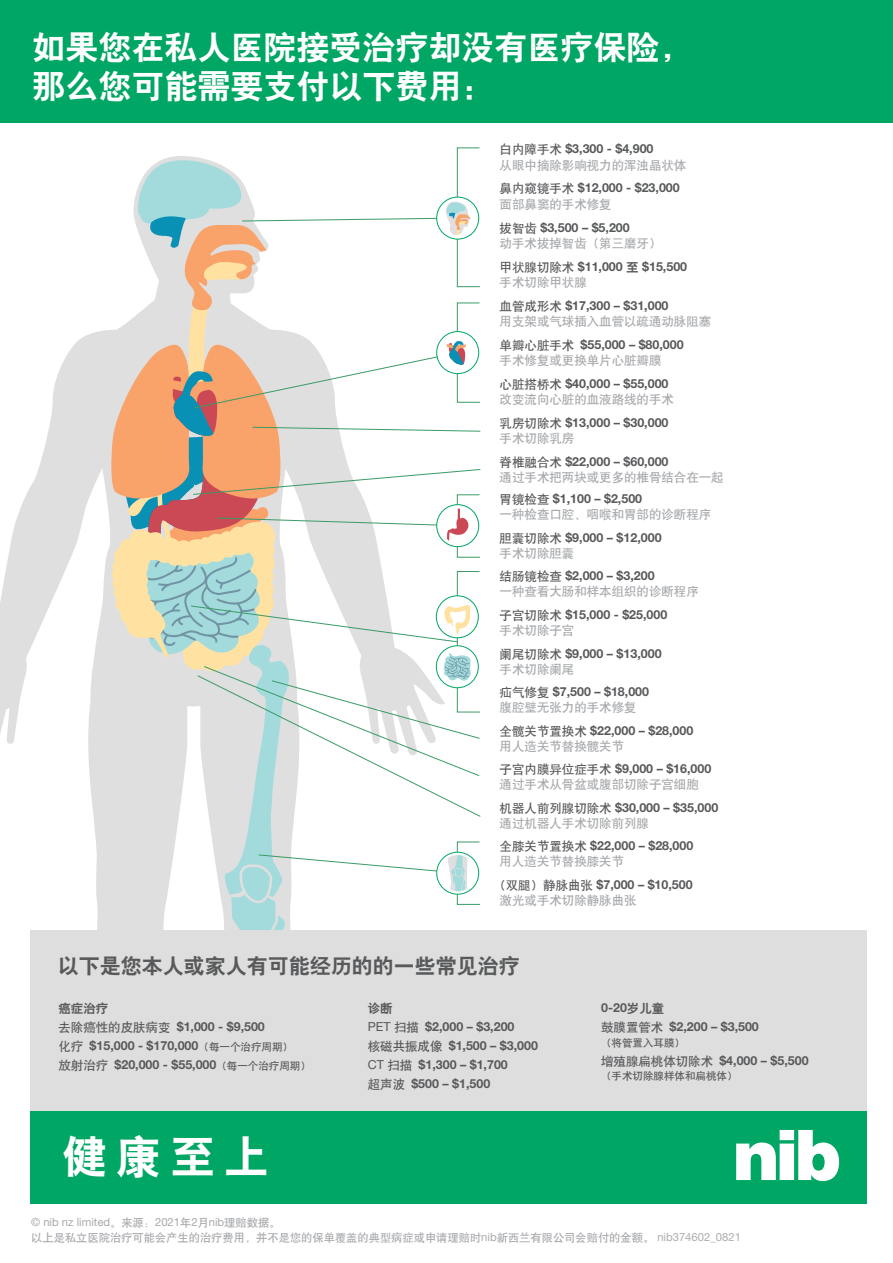
<style>
.page{position:relative;width:893px;height:1263px;background:#fff}
.page>*{position:absolute;margin:0;border:0;box-sizing:border-box;transform-origin:0 0}
.t1{font:45px "H Yb 2 gj";color:#fff}
.t2{font:33px/39px "H Yb 2 gj";color:#fff}
.t3{font:21px "H Yb 2 gj";color:#58595b}
.t4{font:700 12.45px/15px "Helvetica Neue";color:#58595b}
.t5{font:12.45px/15.3px "H Yb 1 gj";color:#a7a9ac}
.t6{font:12.45px "H Yb 2 gj";color:#58595b}
.small_print{font:11.25px/15px "H Yb 1 gj";color:#a7a9ac}
.t7{font:10.5px "H Yb 1 gj";color:#58595b}
.s1{color:#58595b}
.s2{font-family:"Helvetica Neue";font-weight:700;color:#58595b}
.s3{font-family:"H Yb 1 gj";font-weight:400}
.s4{font-family:"H Yb 1 gj";font-weight:400;color:#a7a9ac}
.s5{font-family:"H Yb 2 gj";font-weight:400}
.s6{font-family:"H Yb 1 gj";font-weight:400;font-size:10.5px}
.s7{font-weight:400}
.s8{font-family:"Helvetica Neue LT Pro"}
.s9{font-family:"Helvetica Neue LT Pro";color:#acacad}
</style>
<div class="page">
<svg style="left:0;top:330px;width:111px;height:600px"></svg>
<svg style="left:111px;top:154px;width:370px;height:776px"></svg>
<div style="left:0;top:0;width:893px;height:122px;background:#00a663"></div>
<div style="left:30px;top:930px;width:836px;height:182px;background:#dedede"></div>
<div style="left:30px;top:1111px;width:836px;height:93px;background:#00a663"></div>
<svg style="left:736px;top:1130px;width:103px;height:51px"></svg>
<p class="t2" style="left:32px;top:28px;width:662px">如果您在私人医院接受治疗却没有医疗保险，那么您可能需要支付以下费用：</p>
<p class="t5" style="left:500px;top:142px;width:188px"><span class="s1">白内障手术</span> <span class="s2">$3,300 - $4,900<br></span>从眼中摘除影响视力的浑浊晶状体</p>
<p class="t4" style="left:500px;top:180px;width:182px"><span class="s3">鼻内窥镜手术</span> $12,000 - $23,000<span class="s4">面部鼻窦的手术修复</span></p>
<p class="t4" style="left:500px;top:219px;width:163px"><span class="s3">拔智齿</span> $3,500 – $5,200<br><span class="s4">动手术拔掉智齿（第三磨牙）</span></p>
<p class="t4" style="left:500px;top:258px;width:189px"><span class="s3">甲状腺切除术</span> $11,000 <span class="s5">至</span> $15,500<span class="s4">手术切除甲状腺</span></p>
<p class="t5" style="left:500px;top:298px;width:213px"><span class="s1">血管成形术</span> <span class="s2">$17,300 – $31,000<br></span>用支架或气球插入血管以疏通动脉阻塞</p>
<p class="t4" style="left:500px;top:336px;width:186px"><span class="s3">单瓣心脏手术</span> $55,000 – $80,000<span class="s4">手术修复或更换单片心脏瓣膜</span></p>
<p class="t4" style="left:500px;top:376px;width:176px"><span class="s3">心脏搭桥术</span> $40,000 – $55,000<span class="s4">改变流向心脏的血液路线的手术</span></p>
<p class="t4" style="left:500px;top:415px;width:170px"><span class="s3">乳房切除术</span> $13,000 – $30,000<span class="s4">手术切除乳房</span></p>
<p class="t5" style="left:500px;top:455px;width:226px"><span class="s1">脊椎融合术</span> <span class="s2">$22,000 – $60,000<br></span>通过手术把两块或更多的椎骨结合在一起</p>
<p class="t5" style="left:500px;top:492px;width:213px"><span class="s1">胃镜检查</span> <span class="s2">$1,100 – $2,500<br></span>一种检查口腔、咽喉和胃部的诊断程序</p>
<p class="t4" style="left:500px;top:530px;width:163px"><span class="s3">胆囊切除术</span> $9,000 – $12,000<span class="s4">手术切除胆囊</span></p>
<p class="t5" style="left:500px;top:569px;width:201px"><span class="s1">结肠镜检查</span> <span class="s2">$2,000 – $3,200<br></span>一种查看大肠和样本组织的诊断程序</p>
<p class="t4" style="left:500px;top:607px;width:169px"><span class="s3">子宫切除术</span> $15,000 - $25,000<span class="s4">手术切除子宫</span></p>
<p class="t4" style="left:500px;top:645px;width:163px"><span class="s3">阑尾切除术</span> $9,000 – $13,000<span class="s4">手术切除阑尾</span></p>
<p class="t4" style="left:500px;top:684px;width:151px"><span class="s3">疝气修复</span> $7,500 – $18,000<span class="s4">腹腔壁无张力的手术修复</span></p>
<p class="t4" style="left:500px;top:722px;width:195px"><span class="s3">全髋关节置换术</span> $22,000 – $28,000<span class="s4">用人造关节替换髋关节</span></p>
<p class="t5" style="left:500px;top:762px;width:213px"><span class="s1">子宫内膜异位症手术</span> <span class="s2">$9,000 – $16,000</span>通过手术从骨盆或腹部切除子宫细胞</p>
<p class="t4" style="left:500px;top:799px;width:220px"><span class="s3">机器人前列腺切除术</span> $30,000 – $35,000<span class="s4">通过机器人手术切除前列腺</span></p>
<p class="t4" style="left:500px;top:838px;width:195px"><span class="s3">全膝关节置换术</span> $22,000 – $28,000<span class="s4">用人造关节替换膝关节</span></p>
<p class="t4" style="left:500px;top:876px;width:195px"><span class="s3">(双腿）静脉曲张</span> $7,000 – $10,500<span class="s4">激光或手术切除静脉曲张</span></p>
<p class="t3" style="left:58px;top:955px;width:463px">以下是您本人或家人有可能经历的的一些常见治疗</p>
<p class="t6" style="left:58px;top:1001px;width:51px">癌症治疗</p>
<p class="t4" style="left:58px;top:1018px;width:208px"><span class="s3">去除癌性的皮肤病变</span> $1,000 - $9,500</p>
<p class="t4" style="left:58px;top:1038px;width:236px"><span class="s3">化疗</span> $15,000 - $170,000<span class="s6">（每一个治疗周期）</span></p>
<p class="t4" style="left:58px;top:1057px;width:254px"><span class="s3">放射治疗</span> $20,000 - $55,000<span class="s6">（每一个治疗周期）</span></p>
<p class="t1" style="left:62px;top:1134px;width:209px">健康至上</p>
<p class="t6" style="left:368px;top:1001px;width:26px">诊断</p>
<p class="t4" style="left:368px;top:1018px;width:148px"><span class="s7">PET</span> <span class="s3">扫描</span> $2,000 – $3,200</p>
<p class="t4" style="left:368px;top:1038px;width:172px"><span class="s3">核磁共振成像</span> $1,500 – $3,000</p>
<p class="t4" style="left:368px;top:1057px;width:142px"><span class="s7">CT</span> <span class="s3">扫描</span> $1,300 – $1,700</p>
<p class="t4" style="left:368px;top:1076px;width:124px"><span class="s3">超声波</span> $500 – $1,500</p>
<p class="t4" style="left:601px;top:1000px;width:65px">0-20<span class="s5">岁儿童</span></p>
<p class="t4" style="left:601px;top:1019px;width:159px"><span class="s3">鼓膜置管术</span> $2,200 – $3,500</p>
<p class="t7" style="left:601px;top:1038px;width:85px">（将管置入耳膜）</p>
<p class="t4" style="left:601px;top:1053px;width:209px"><span class="s3">增殖腺扁桃体切除术</span> $4,000 – $5,500</p>
<p class="t7" style="left:601px;top:1071px;width:138px">（手术切除腺样体和扁桃体）</p>
<p class="small_print" style="left:31px;top:1215px;width:711px"><span class="s8">© nib nz limited</span>。来源：<span class="s8">2021</span>年<span class="s8">2</span>月<span class="s8">nib</span>理赔数据。<br>以上是私立医院治疗可能会产生的治疗费用，并不是您的保单覆盖的典型病症或申请理赔时<span class="s8">nib</span>新西兰有限公司会赔付的金额。 <span class="s9">nib374602_0821</span></p>
</div>
